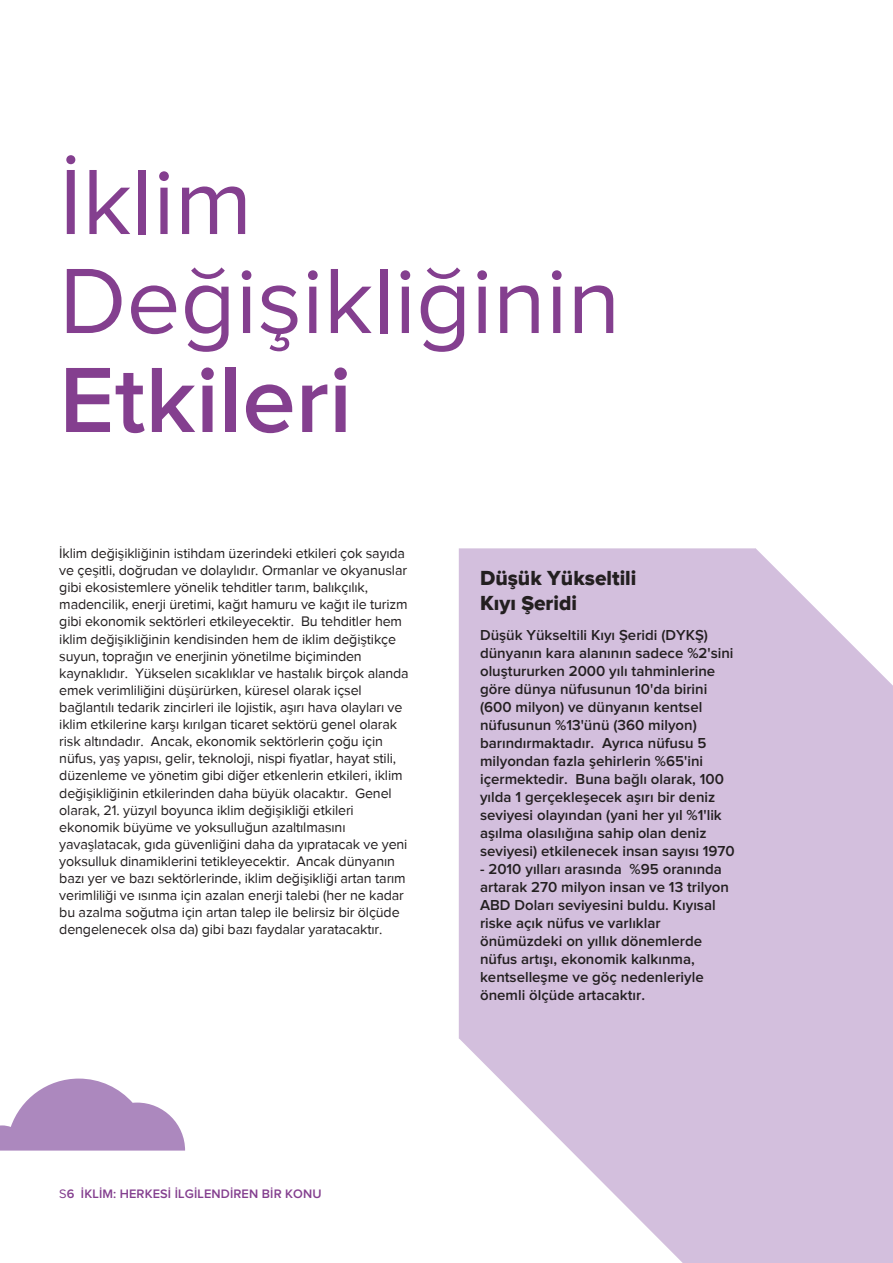
<style>
.page{position:relative;width:893px;height:1263px;background:#fff}
.page>*{position:absolute;margin:0;border:0;box-sizing:border-box;transform-origin:0 0}
.t1{font:96px/99px "Proxima Nova";color:#843f8f}
.t2{font:600 96px "Proxima Nova";color:#843f8f}
.t3{font:700 21px/25.2px "Proxima Nova Ex";color:#231f20}
.t4{font:600 15px/18px "Proxima Nova";color:#231f20}
.t5{font:14.25px/17.1px "Proxima Nova";letter-spacing:-.01em;color:#231f20}
.t6{font:600 12.75px "Proxima Nova";letter-spacing:.01em;color:#843f8f}
.s1{font-weight:400}
</style>
<div class="page">
<svg style="left:459px;top:549px;width:434px;height:714px;fill:#d3bfdd"></svg>
<div style="left:459px;top:548px;width:297px;height:490px;background:#d3bfdd"></div>
<svg style="left:0;top:1078px;width:185px;height:72px"></svg>
<h1 class="t1" style="left:59px;top:155px;width:563px">İklim<br>Değişikliğinin</h1>
<h1 class="t2" style="left:59px;top:356px;width:294px">Etkileri</h1>
<p class="t5" style="left:59px;top:545px;width:351px">İklim değişikliğinin istihdam üzerindeki etkileri çok sayıda ve çeşitli, doğrudan ve dolaylıdır. Ormanlar ve okyanuslar gibi ekosistemlere yönelik tehditler tarım, balıkçılık, madencilik, enerji üretimi, kağıt hamuru ve kağıt ile turizm gibi ekonomik sektörleri etkileyecektir. Bu tehditler hem iklim değişikliğinin kendisinden hem de iklim değiştikçe suyun, toprağın ve enerjinin yönetilme biçiminden kaynaklıdır. Yükselen sıcaklıklar ve hastalık birçok alanda emek verimliliğini düşürürken, küresel olarak içsel bağlantılı tedarik zincirleri ile lojistik, aşırı hava olayları ve iklim etkilerine karşı kırılgan ticaret sektörü genel olarak risk altındadır. Ancak, ekonomik sektörlerin çoğu için nüfus, yaş yapısı, gelir, teknoloji, nispi fiyatlar, hayat stili, düzenleme ve yönetim gibi diğer etkenlerin etkileri, iklim değişikliğinin etkilerinden daha büyük olacaktır. Genel olarak, 21. yüzyıl boyunca iklim değişikliği etkileri ekonomik büyüme ve yoksulluğun azaltılmasını yavaşlatacak, gıda güvenliğini daha da yıpratacak ve yeni yoksulluk dinamiklerini tetikleyecektir. Ancak dünyanın bazı yer ve bazı sektörlerinde, iklim değişikliği artan tarım verimliliği ve ısınma için azalan enerji talebi (her ne kadar bu azalma soğutma için artan talep ile belirsiz bir ölçüde dengelenecek olsa da) gibi bazı faydalar yaratacaktır.</p>
<h2 class="t3" style="left:480px;top:566px;width:158px">Düşük Yükseltili<br>Kıyı Şeridi</h2>
<p class="t4" style="left:480px;top:627px;width:256px">Düşük Yükseltili Kıyı Şeridi (DYKŞ) dünyanın kara alanının sadece %2'sini oluştururken 2000 yılı tahminlerine göre dünya nüfusunun 10'da birini (600 milyon) ve dünyanın kentsel nüfusunun %13'ünü (360 milyon) barındırmaktadır. Ayrıca nüfusu 5 milyondan fazla şehirlerin %65'ini içermektedir. Buna bağlı olarak, 100 yılda 1 gerçekleşecek aşırı bir deniz seviyesi olayından (yani her yıl %1'lik aşılma olasılığına sahip olan deniz seviyesi) etkilenecek insan sayısı 1970</p>
<p class="t4" style="left:480px;top:861px;width:250px">- 2010 yılları arasında %95 oranında artarak 270 milyon insan ve 13 trilyon ABD Doları seviyesini buldu. Kıyısal riske açık nüfus ve varlıklar önümüzdeki on yıllık dönemlerde nüfus artışı, ekonomik kalkınma, kentselleşme ve göç nedenleriyle önemli ölçüde artacaktır.</p>
<p class="t6" style="left:59px;top:1187px;width:264px"><span class="s1">S</span>6 İKLİM: HERKESİ İLGİLENDİREN BİR KONU</p>
</div>
